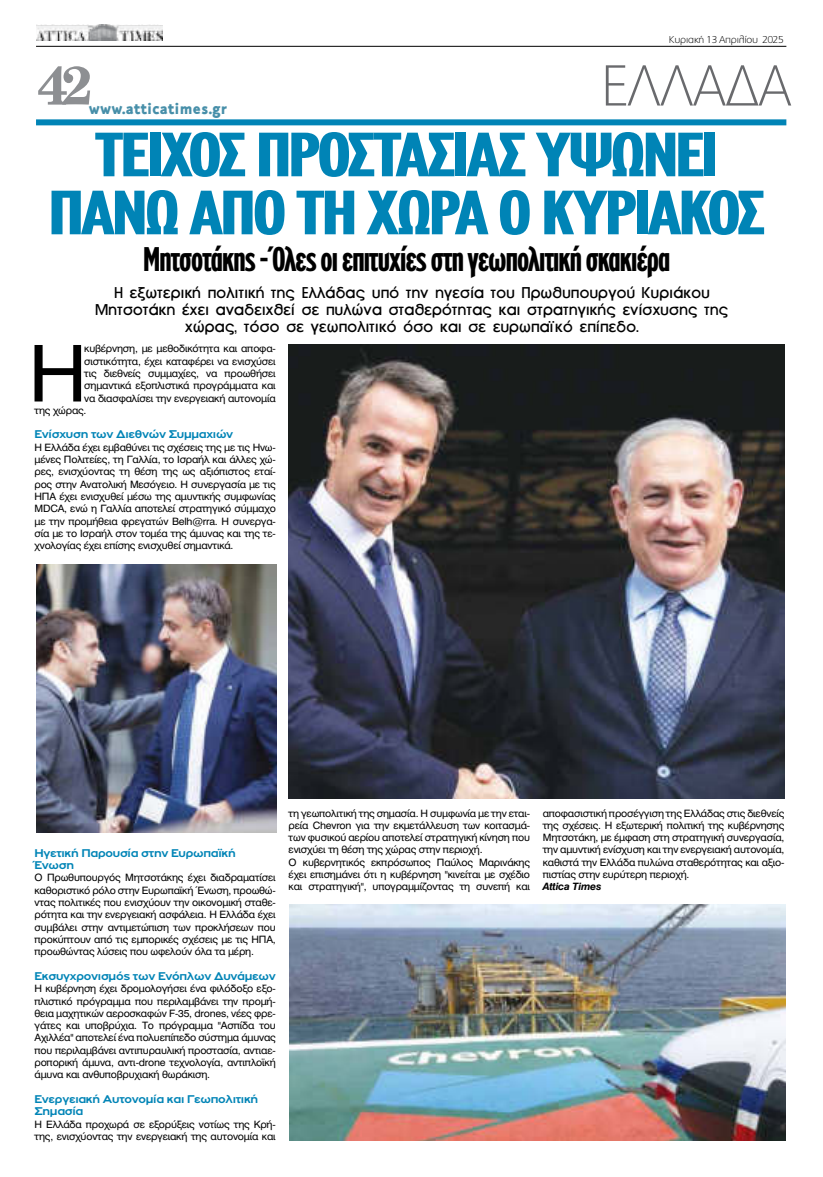
<style>
.page{position:relative;width:823px;height:1177px;background:#fff}
.page>*{position:absolute;margin:0;border:0;box-sizing:border-box;transform-origin:0 0}
.t1{font:77.5px "UB Helvetica";color:#000;scale:1.04 1}
.t2{font:700 67px "PF Highway Gothic Comp";letter-spacing:-.015em;color:#0084b6;scale:1.39 1}
.t3{font:100 57.9px "PF Catalog";color:#696a6d}
.t4{font:700 55px "PF Century";color:#8d8f92}
.t5{font:700 36.7px "PF Highway Gothic Comp";letter-spacing:-.04em;color:#000}
.t6{font:900 16px "PF Textbook";color:#478fa9;scale:.94 1}
.t7{font:15px/17px "UB Front Bold";letter-spacing:-.01em;color:#000;text-align:center}
.t8{font:700 12px/12.3px "PF Highway Gothic Ext";letter-spacing:-.02em;color:#0084b6;scale:1.04 1}
.t9{font:10px/12.3px "UB Helvetica";letter-spacing:-.02em;color:#000;text-align:justify;scale:1.04 1}
.t10{font:100 10px "PF Catalog";letter-spacing:-.02em;color:#000;scale:1.1 1}
.t11{font:italic 10px "UB Helvetica Bold";letter-spacing:-.02em;color:#000;scale:1.04 1}
</style>
<div class="page">
<hr style="left:36px;top:46px;width:749px;height:1px;background:#000">
<div style="left:36px;top:119px;width:749px;height:6px;background:#0084b6"></div>
<img style="left:36px;top:24px;width:126px;height:16px">
<img style="left:288px;top:344px;width:496px;height:454px">
<img style="left:36px;top:564px;width:240px;height:268px">
<img style="left:289px;top:904px;width:496px;height:236px">
<h3 class="t4" style="left:36px;top:64px;width:57px">42</h3>
<h3 class="t6" style="left:89px;top:102px;width:148px">www.atticatimes.gr</h3>
<p class="t10" style="left:668px;top:35px;width:105px">Κυριακή 13 Απριλίου 2025</p>
<h3 class="t3" style="left:600px;top:56px;width:125px">ΕΛΛΑΔΑ</h3>
<h2 class="t2" style="left:94px;top:129px;width:37px">Τείχος</h2>
<h2 class="t2" style="left:255px;top:129px;width:44px">Προστασίας</h2>
<h2 class="t2" style="left:535px;top:129px;width:73px">υψώνει</h2>
<h2 class="t2" style="left:47px;top:187px;width:252px">πάνω απότηχώρα</h2>
<h2 class="t2" style="left:496px;top:187px;width:75px">ο Κυριάκος</h2>
<h3 class="t5" style="left:143px;top:245px;width:529px">Μητσοτάκης - Όλες οι επιτυχίες στη γεωπολιτική σκακιέρα</h3>
<h3 class="t7" style="left:94px;top:284px;width:634px">Η εξωτερική πολιτική της Ελλάδας υπό την ηγεσία του Πρωθυπουργού Κυριάκου<br>Μητσοτάκη έχει αναδειχθεί σε πυλώνα σταθερότητας και στρατηγικής ενίσχυσης της χώρας, τόσο σε γεωπολιτικό όσο και σε ευρωπαϊκό επίπεδο.</h3>
<h1 class="t1" style="left:28px;top:326px;width:58px">Η</h1>
<p class="t9" style="left:84px;top:342px;width:185px">κυβέρνηση, με μεθοδικότητα και αποφα-</p>
<p class="t9" style="left:84px;top:355px;width:185px">σιστικότητα, έχει καταφέρει να ενισχύσει</p>
<p class="t9" style="left:84px;top:367px;width:185px">τις διεθνείς συμμαχίες, να προωθήσει</p>
<p class="t9" style="left:84px;top:379px;width:186px">σημαντικά εξοπλιστικά προγράμματα και</p>
<p class="t9" style="left:84px;top:392px;width:185px">να διασφαλίσει την ενεργειακή αυτονομία</p>
<p class="t9" style="left:35px;top:404px;width:51px">της χώρας.</p>
<p class="t8" style="left:34px;top:429px;width:192px">Ενίσχυση των Διεθνών Συμμαχιών</p>
<p class="t9" style="left:34px;top:441px;width:233px">Η Ελλάδα έχει εμβαθύνει τις σχέσεις της με τις Ηνω&shy;μένες Πολιτείες, τη Γαλλία, το Ισραήλ και άλλες χώ&shy;ρες, ενισχύοντας τη θέση της ως αξιόπιστος εταί&shy;ρος στην Ανατολική Μεσόγειο. Η συνεργασία με τις ΗΠΑ έχει ενισχυθεί μέσω της αμυντικής συμφωνίας MDCA, ενώ η Γαλλία αποτελεί στρατηγικό σύμμαχο με την προμήθεια φρεγατών Belh@rra. Η συνεργα&shy;σία με το Ισραήλ στον τομέα της άμυνας και της τε&shy;χνολογίας έχει επίσης ενισχυθεί σημαντικά.</p>
<p class="t8" style="left:34px;top:847px;width:195px">Ηγετική Παρουσία στην Ευρωπαϊκή<br>Ένωση</p>
<p class="t9" style="left:34px;top:871px;width:233px">Ο Πρωθυπουργός Μητσοτάκης έχει διαδραματίσει καθοριστικό ρόλο στην Ευρωπαϊκή Ένωση, προωθώ&shy;ντας πολιτικές που ενισχύουν την οικονομική σταθε&shy;ρότητα και την ενεργειακή ασφάλεια. Η Ελλάδα έχει συμβάλει στην αντιμετώπιση των προκλήσεων που προκύπτουν από τις εμπορικές σχέσεις με τις ΗΠΑ, προωθώντας λύσεις που ωφελούν όλα τα μέρη.</p>
<p class="t8" style="left:34px;top:970px;width:233px">Εκσυγχρονισμός των Ενόπλων Δυνάμεων</p>
<p class="t9" style="left:34px;top:982px;width:233px">Η κυβέρνηση έχει δρομολογήσει ένα φιλόδοξο εξο&shy;πλιστικό πρόγραμμα που περιλαμβάνει την προμή&shy;θεια μαχητικών αεροσκαφών F-35, drones, νέες φρε&shy;γάτες και υποβρύχια. Το πρόγραμμα "Ασπίδα του Αχιλλέα" αποτελεί ένα πολυεπίπεδο σύστημα άμυνας που περιλαμβάνει αντιπυραυλική προστασία, αντιαε&shy;ροπορική άμυνα, αντι-drone τεχνολογία, αντιπλοϊκή άμυνα και ανθυποβρυχιακή θωράκιση.</p>
<p class="t8" style="left:34px;top:1093px;width:216px">Ενεργειακή Αυτονομία και Γεωπολιτική<br>Σημασία</p>
<p class="t9" style="left:34px;top:1117px;width:233px">Η Ελλάδα προχωρά σε εξορύξεις νοτίως της Κρή&shy;της, ενισχύοντας την ενεργειακή της αυτονομία και</p>
<p class="t9" style="left:288px;top:806px;width:233px;text-align:left">τη γεωπολιτική της σημασία. Η συμφωνία με την εται&shy;ρεία Chevron για την εκμετάλλευση των κοιτασμά&shy;των φυσικού αερίου αποτελεί στρατηγική κίνηση που ενισχύει τη θέση της χώρας στην περιοχή.<br>Ο κυβερνητικός εκπρόσωπος Παύλος Μαρινάκης έχει επισημάνει ότι η κυβέρνηση "κινείται με σχέδιο και στρατηγική", υπογραμμίζοντας τη συνεπή και</p>
<p class="t9" style="left:542px;top:806px;width:234px">αποφασιστική προσέγγιση της Ελλάδας στις διεθνείς της σχέσεις. Η εξωτερική πολιτική της κυβέρνησης Μητσοτάκη, με έμφαση στη στρατηγική συνεργασία, την αμυντική ενίσχυση και την ενεργειακή αυτονομία, καθιστά την Ελλάδα πυλώνα σταθερότητας και αξιο&shy;πιστίας στην ευρύτερη περιοχή.</p>
<p class="t11" style="left:542px;top:880px;width:58px">Attica Times</p>
</div>
